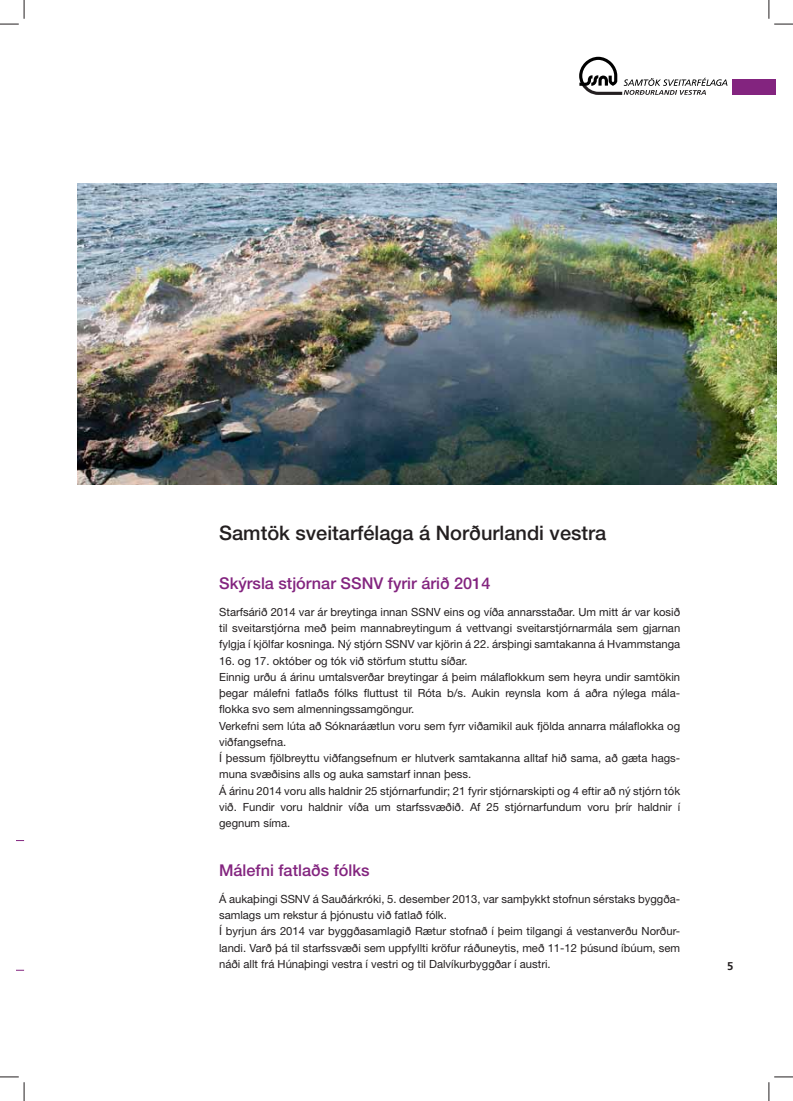
<style>
.page{position:relative;width:793px;height:1101px;background:#fff}
.page>*{position:absolute;margin:0;border:0;box-sizing:border-box;transform-origin:0 0}
.t1{font:500 20px "Helvetica Neue LT Std";color:#231f20}
.t2{font:500 16.25px "Helvetica Neue LT Std";color:#83247f}
.t3{font:11.25px/16.2px "Helvetica Neue LT Std";color:#231f20}
.t4{font:700 11.25px "Frutiger LT Std";color:#231f20}
</style>
<div class="page">
<svg style="left:579px;top:57px;width:148px;height:38px"></svg>
<div style="left:731px;top:79px;width:44px;height:16px;background:#83247f"></div>
<img style="left:77px;top:184px;width:698px;height:301px">
<svg style="left:0;top:0;width:25px;height:25px"></svg>
<svg style="left:0;top:1076px;width:25px;height:24px"></svg>
<svg style="left:768px;top:0;width:24px;height:25px"></svg>
<svg style="left:768px;top:1076px;width:24px;height:24px"></svg>
<h1 class="t1" style="left:219px;top:526px;width:388px">Samtök sveitarfélaga á Norðurlandi vestra</h1>
<h2 class="t2" style="left:219px;top:577px;width:272px">Skýrsla stjórnar SSNV fyrir árið 2014</h2>
<p class="t3" style="left:219px;top:605px;width:462px;text-align:justify">Starfsárið 2014 var ár breytinga innan SSNV eins og víða annarsstaðar. Um mitt ár var kosið til sveitarstjórna með þeim mannabreytingum á vettvangi sveitarstjórnarmála sem gjarnan fylgja í kjölfar kosninga. Ný stjórn SSNV var kjörin á 22. ársþingi samtakanna á Hvammstanga</p>
<p class="t3" style="left:219px;top:654px;width:462px">16. og 17. október og tók við störfum stuttu síðar.<br>Einnig urðu á árinu umtalsverðar breytingar á þeim málaflokkum sem heyra undir samtökin þegar málefni fatlaðs fólks fluttust til Róta b/s. Aukin reynsla kom á aðra nýlega mála&shy;flokka svo sem almenningssamgöngur.<br>Verkefni sem lúta að Sóknaráætlun voru sem fyrr viðamikil auk fjölda annarra málaflokka og viðfangsefna.<br>Í þessum fjölbreyttu viðfangsefnum er hlutverk samtakanna alltaf hið sama, að gæta hags&shy;muna svæðisins alls og auka samstarf innan þess.<br>Á árinu 2014 voru alls haldnir 25 stjórnarfundir; 21 fyrir stjórnarskipti og 4 eftir að ný stjórn tók við. Fundir voru haldnir víða um starfssvæðið. Af 25 stjórnarfundum voru þrír haldnir í gegnum síma.</p>
<h2 class="t2" style="left:219px;top:864px;width:152px">Málefni fatlaðs fólks</h2>
<p class="t3" style="left:219px;top:892px;width:462px">Á aukaþingi SSNV á Sauðárkróki, 5. desember 2013, var samþykkt stofnun sérstaks byggða&shy;samlags um rekstur á þjónustu við fatlað fólk.<br>Í byrjun árs 2014 var byggðasamlagið Rætur stofnað í þeim tilgangi á vestanverðu Norður&shy;landi. Varð þá til starfssvæði sem uppfyllti kröfur ráðuneytis, með 11-12 þúsund íbúum, sem náði allt frá Húnaþingi vestra í vestri og til Dalvíkurbyggðar í austri.</p>
<p class="t4" style="left:726px;top:959px;width:8px">5</p>
</div>
